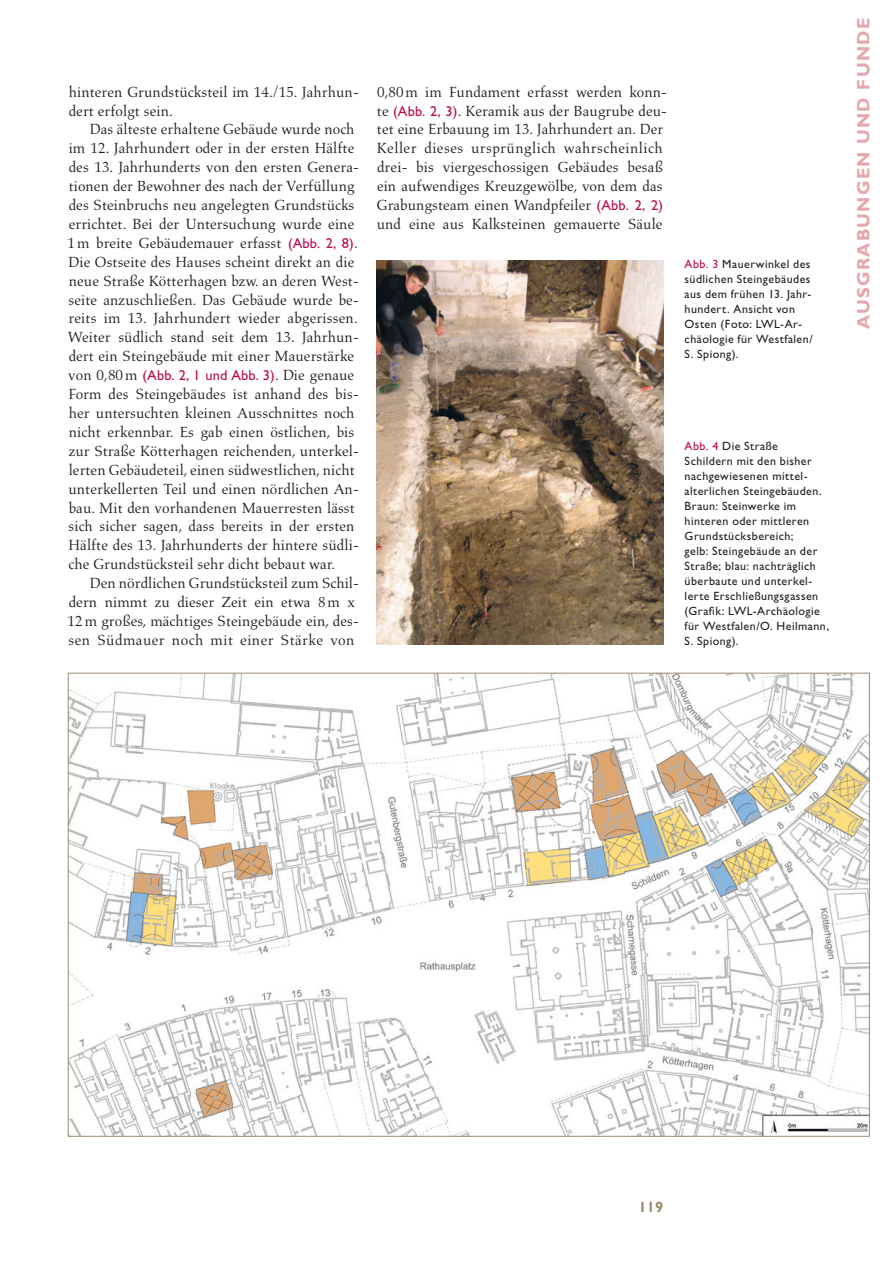
<style>
.page{position:relative;width:893px;height:1263px;background:#fff}
.page>*{position:absolute;margin:0;border:0;box-sizing:border-box;transform-origin:0 0}
.t1{font:18px "Gill Sans Std Bold 3";letter-spacing:.07em;color:#e3a7ac}
.t2{font:15px/18.9px "Aldus LT Std";letter-spacing:.005em;color:#231f20}
.t3{font:15px "Gill Sans Std Bold 16";color:#9c8c6f}
.t4{font:12px/15px "Gill Sans Std 25";letter-spacing:.035em;color:#231f20}
.s1{font-family:"Gill Sans Std 25";font-size:14.4px;color:#ba0e51}
.s2{color:#ba0e51}
</style>
<div class="page">
<img style="left:376px;top:260px;width:287px;height:385px">
<img style="left:70px;top:675px;width:798px;height:459px">
<p class="t2" style="left:69px;top:82px;width:292px">hinteren Grundstücksteil im 14./15. Jahrhun&shy;dert erfolgt sein.</p>
<p class="t2" style="left:68px;top:120px;width:293px;text-indent:22px">Das älteste erhaltene Gebäude wurde noch im 12. Jahrhundert oder in der ersten Hälfte des 13. Jahrhunderts von den ersten Genera&shy;tionen der Bewohner des nach der Verfüllung des Steinbruchs neu angelegten Grundstücks errichtet. Bei der Untersuchung wurde eine 1m breite Gebäudemauer erfasst <span class="s1">(Abb. 2, 8)</span>.<br>Die Ostseite des Hauses scheint direkt an die neue Straße Kötterhagen bzw. an deren West&shy;seite anzuschließen. Das Gebäude wurde be&shy;reits im 13. Jahrhundert wieder abgerissen.<br>Weiter südlich stand seit dem 13. Jahrhun&shy;dert ein Steingebäude mit einer Mauerstärke von 0,80m <span class="s1">(Abb. 2, 1 und Abb. 3)</span>. Die genaue Form des Steingebäudes ist anhand des bis&shy;her untersuchten kleinen Ausschnittes noch nicht erkennbar. Es gab einen östlichen, bis zur Straße Kötterhagen reichenden, unterkel&shy;lerten Gebäudeteil, einen südwestlichen, nicht unterkellerten Teil und einen nördlichen An&shy;bau. Mit den vorhandenen Mauerresten lässt sich sicher sagen, dass bereits in der ersten Hälfte des 13. Jahrhunderts der hintere südli&shy;che Grundstücksteil sehr dicht bebaut war.</p>
<p class="t2" style="left:68px;top:574px;width:293px;text-indent:22px">Den nördlichen Grundstücksteil zum Schil&shy;dern nimmt zu dieser Zeit ein etwa 8m x 12m großes, mächtiges Steingebäude ein, des&shy;sen Südmauer noch mit einer Stärke von</p>
<p class="t2" style="left:377px;top:82px;width:292px">0,80m im Fundament erfasst werden konn&shy;te <span class="s1">(Abb. 2, 3)</span>. Keramik aus der Baugrube deu&shy;tet eine Erbauung im 13. Jahrhundert an. Der Keller dieses ursprünglich wahrscheinlich drei- bis viergeschossigen Gebäudes besaß ein aufwendiges Kreuzgewölbe, von dem das Grabungsteam einen Wandpfeiler <span class="s1">(Abb. 2, 2) </span>und eine aus Kalksteinen gemauerte Säule</p>
<p class="t4" style="left:685px;top:257px;width:130px"><span class="s2">Abb. 3</span> Mauerwinkel des südlichen Steingebäudes aus dem frühen 13. Jahr&shy;hundert. Ansicht von<br>Osten (Foto: LWL-Ar&shy;chäologie für Westfalen/<br>S. Spiong).</p>
<p class="t4" style="left:685px;top:438px;width:146px"><span class="s2">Abb. 4</span> Die Straße<br>Schildern mit den bisher nachgewiesenen mittel&shy;alterlichen Steingebäuden.<br>Braun: Steinwerke im hinteren oder mittleren<br>Grundstücksbereich;<br>gelb: Steingebäude an der<br>Straße; blau: nachträglich überbaute und unterkel&shy;lerte Erschließungsgassen (Grafik: LWL-Archäologie für Westfalen/O. Heilmann,<br>S. Spiong).</p>
<p class="t1" style="left:853px;top:329px;width:312px;rotate:-90deg">AUSGRABUNGEN UND FUNDE</p>
<p class="t3" style="left:638px;top:1198px;width:26px">119</p>
</div>
